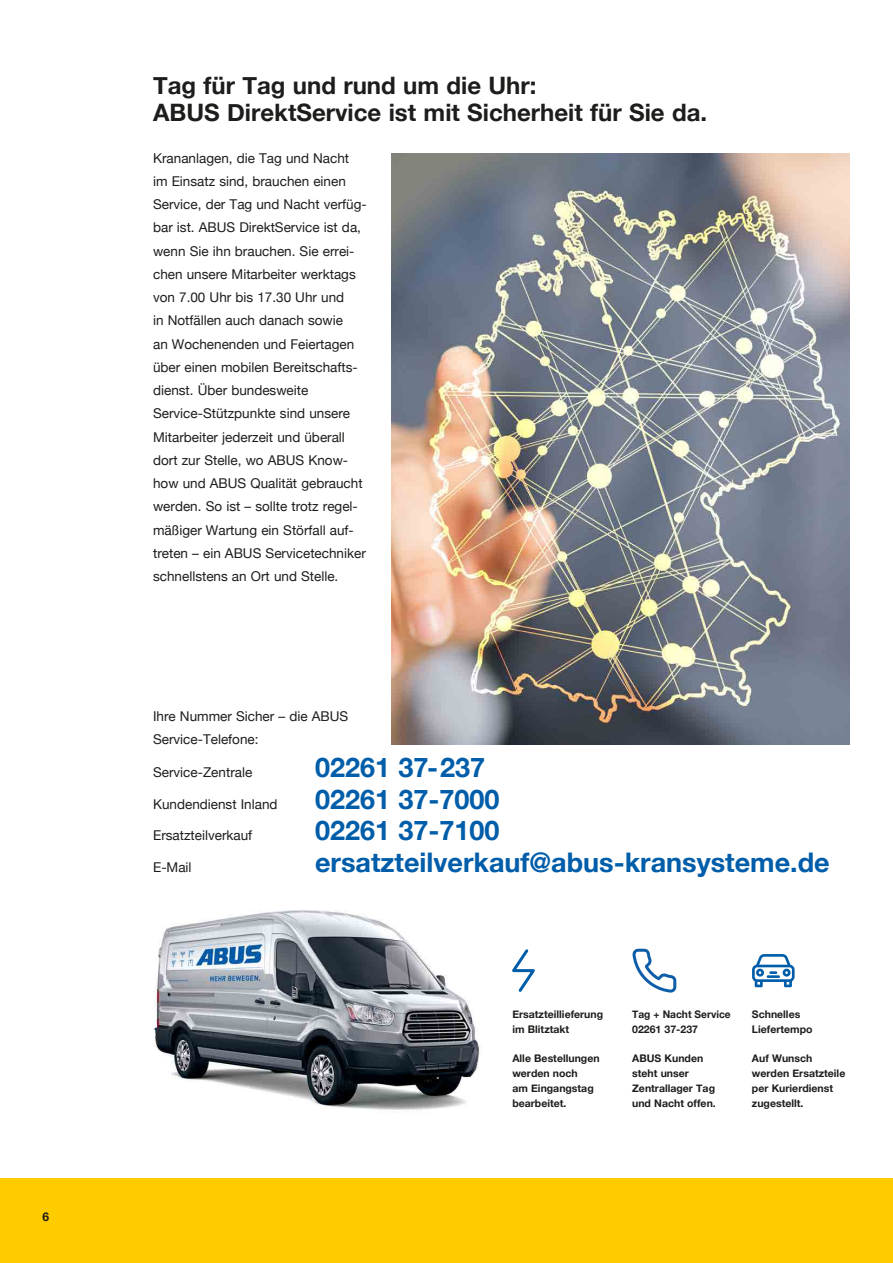
<style>
.page{position:relative;width:893px;height:1263px;background:#fff}
.page>*{position:absolute;margin:0;border:0;box-sizing:border-box;transform-origin:0 0}
.t1{font:700 27px "Helvetica Neue";color:#005da9}
.t2{font:700 24px/27px "Helvetica Neue";color:#1d1d1b}
.t3{font:13.5px/23.2px "Helvetica Neue";color:#1d1d1b}
.t4{font:700 12px "Helvetica Neue";color:#1d1d1b}
.t5{font:700 10.5px/15px "Helvetica Neue";color:#1d1d1b}
</style>
<div class="page">
<div style="left:0;top:1178px;width:893px;height:85px;background:#fc0"></div>
<img style="left:153px;top:910px;width:330px;height:200px">
<img style="left:392px;top:153px;width:457px;height:591px">
<svg style="left:632px;top:948px;width:45px;height:45px"></svg>
<svg style="left:512px;top:949px;width:23px;height:43px"></svg>
<svg style="left:752px;top:954px;width:43px;height:33px"></svg>
<p class="t4" style="left:43px;top:1205px;width:8px">6</p>
<h2 class="t2" style="left:153px;top:70px;width:555px">Tag für Tag und rund um die Uhr:<br>ABUS DirektService ist mit Sicherheit für Sie da.</h2>
<p class="t3" style="left:153px;top:145px;width:215px">Krananlagen, die Tag und Nacht im Einsatz sind, brauchen einen<br>Service, der Tag und Nacht verfüg&shy;bar ist. ABUS DirektService ist da, wenn Sie ihn brauchen. Sie errei&shy;chen unsere Mitarbeiter werktags von 7.00 Uhr bis 17.30 Uhr und<br>in Notfällen auch danach sowie<br>an Wochenenden und Feiertagen über einen mobilen Bereitschafts&shy;dienst. Über bundesweite<br>Service-Stützpunkte sind unsere<br>Mitarbeiter jederzeit und überall dort zur Stelle, wo ABUS Know&shy;how und ABUS Qualität gebraucht werden. So ist – sollte trotz regel&shy;mäßiger Wartung ein Störfall auf&shy;treten – ein ABUS Servicetechniker schnellstens an Ort und Stelle.</p>
<p class="t3" style="left:153px;top:703px;width:197px">Ihre Nummer Sicher – die ABUS<br>Service-Telefone:</p>
<p class="t3" style="left:153px;top:760px;width:101px">Service-Zentrale</p>
<h1 class="t1" style="left:315px;top:743px;width:172px">02261 37-237</h1>
<p class="t3" style="left:153px;top:791px;width:126px">Kundendienst Inland</p>
<h1 class="t1" style="left:315px;top:775px;width:186px">02261 37-7000</h1>
<p class="t3" style="left:153px;top:823px;width:101px">Ersatzteilverkauf</p>
<h1 class="t1" style="left:315px;top:806px;width:186px">02261 37-7100</h1>
<p class="t3" style="left:153px;top:854px;width:40px">E-Mail</p>
<h1 class="t1" style="left:315px;top:838px;width:516px">ersatzteilverkauf@abus-kransysteme.de</h1>
<p class="t5" style="left:512px;top:1006px;width:92px">Ersatzteillieferung im Blitztakt</p>
<p class="t5" style="left:632px;top:1006px;width:100px">Tag + Nacht Service<br>02261 37-237</p>
<p class="t5" style="left:752px;top:1006px;width:62px">Schnelles<br>Liefertempo</p>
<p class="t5" style="left:512px;top:1050px;width:89px">Alle Bestellungen werden noch<br>am Eingangstag bearbeitet.</p>
<p class="t5" style="left:632px;top:1050px;width:85px">ABUS Kunden steht unser<br>Zentrallager Tag und Nacht offen.</p>
<p class="t5" style="left:752px;top:1050px;width:95px">Auf Wunsch werden Ersatzteile per Kurierdienst zugestellt.</p>
</div>
